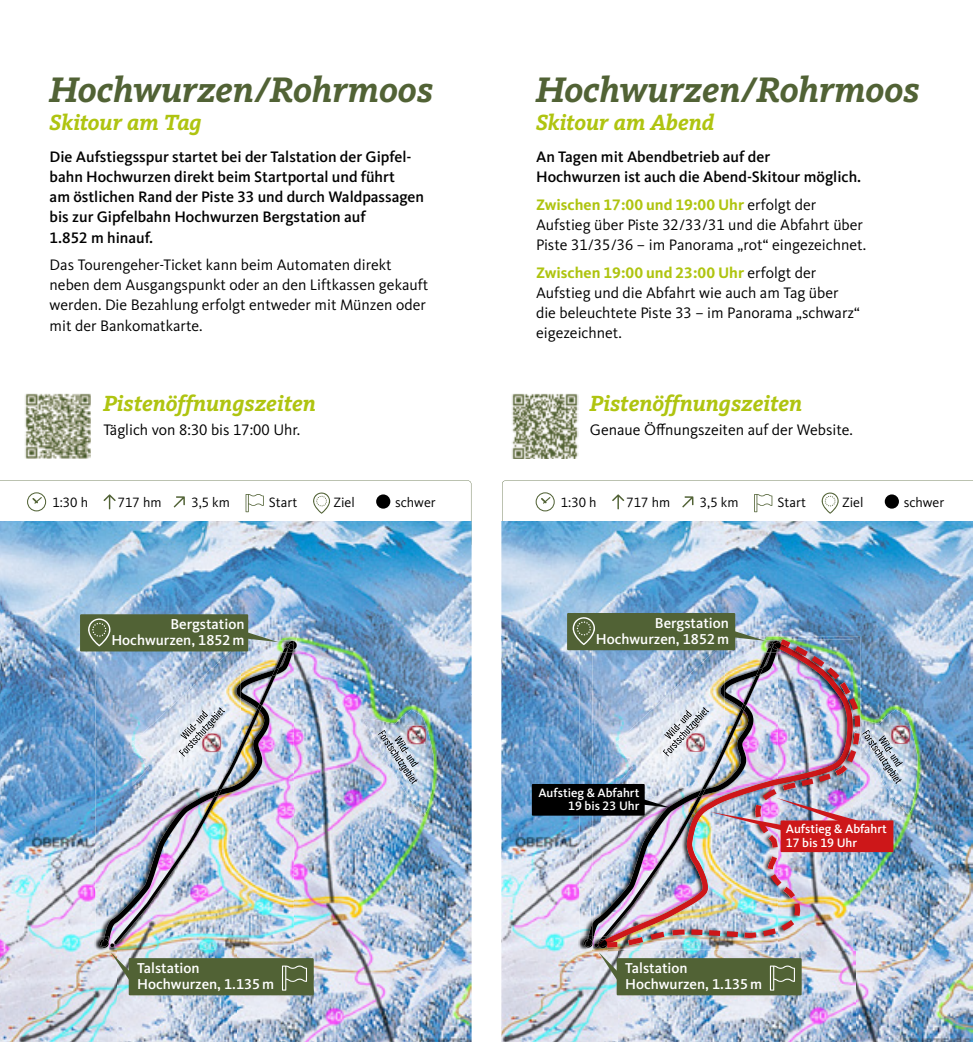
<style>
.page{position:relative;width:973px;height:1042px;background:#fff}
.page>*{position:absolute;margin:0;border:0;box-sizing:border-box;transform-origin:0 0}
.t1{font:italic 700 36.75px "Kievit Slab Offc";color:#516235}
.t2{font:italic 700 22.75px "Kievit Slab Offc";color:#afc410}
.t3{font:15.75px/20.1px "Kievit Pro";color:#000}
.t4{font:500 15.75px/20.1px "Kievit Pro";color:#000}
.t5{font:500 14.88px/15.8px "Kievit Pro";color:#fff}
.t6{font:14px "Kievit Pro";color:#000}
.t7{font:500 12.6px/13.5px "Kievit Pro";color:#fff;text-align:right}
.s1{font-weight:700;color:#afc410}
</style>
<div class="page">
<img style="left:25px;top:393px;width:65px;height:66px">
<img style="left:512px;top:393px;width:66px;height:66px">
<img style="left:0;top:547px;width:471px;height:147px">
<img style="left:0;top:694px;width:117px;height:348px">
<img style="left:236px;top:694px;width:235px;height:348px">
<img style="left:117px;top:950px;width:119px;height:92px">
<img style="left:363px;top:710px;width:70px;height:105px">
<img style="left:418px;top:744px;width:1px;height:24px">
<img style="left:376px;top:730px;width:42px;height:56px">
<img style="left:407px;top:725px;width:19px;height:19px">
<img style="left:95px;top:651px;width:150px;height:285px">
<img style="left:135px;top:653px;width:159px;height:297px">
<img style="left:105px;top:653px;width:187px;height:288px">
<img style="left:94px;top:936px;width:6px;height:15px">
<img style="left:95px;top:936px;width:5px;height:14px">
<img style="left:217px;top:653px;width:69px;height:137px">
<img style="left:114px;top:675px;width:162px;height:269px">
<img style="left:214px;top:667px;width:65px;height:130px">
<img style="left:501px;top:521px;width:471px;height:115px">
<img style="left:501px;top:636px;width:117px;height:406px">
<img style="left:855px;top:636px;width:117px;height:406px">
<img style="left:618px;top:951px;width:237px;height:91px">
<img style="left:862px;top:709px;width:55px;height:106px">
<img style="left:902px;top:744px;width:1px;height:23px">
<img style="left:860px;top:729px;width:42px;height:57px">
<img style="left:890px;top:725px;width:20px;height:19px">
<img style="left:578px;top:650px;width:14px;height:300px">
<img style="left:592px;top:650px;width:5px;height:265px">
<img style="left:592px;top:915px;width:5px;height:9px">
<svg style="left:859px;top:689px;width:3px;height:40px"></svg>
<img style="left:606px;top:639px;width:253px;height:309px">
<img style="left:701px;top:652px;width:68px;height:83px">
<img style="left:602px;top:674px;width:158px;height:262px">
<img style="left:697px;top:667px;width:66px;height:130px">
<div style="left:129px;top:958px;width:185px;height:37px;background:#516235"></div>
<svg style="left:100px;top:936px;width:35px;height:44px;background:#adaaa2"></svg>
<svg style="left:282px;top:965px;width:25px;height:25px"></svg>
<div style="left:616px;top:958px;width:185px;height:37px;background:#516235"></div>
<img style="left:579px;top:924px;width:44px;height:56px">
<svg style="left:769px;top:965px;width:25px;height:25px"></svg>
<div style="left:80px;top:614px;width:168px;height:37px;background:#516235"></div>
<svg style="left:245px;top:631px;width:52px;height:22px"></svg>
<svg style="left:88px;top:618px;width:22px;height:28px"></svg>
<svg style="left:0;top:480px;width:471px;height:67px"></svg>
<svg style="left:502px;top:480px;width:470px;height:55px"></svg>
<div style="left:567px;top:613px;width:168px;height:37px;background:#516235"></div>
<img style="left:731px;top:630px;width:111px;height:53px">
<svg style="left:572px;top:617px;width:23px;height:28px"></svg>
<div style="left:531px;top:784px;width:113px;height:31px;background:#000"></div>
<svg style="left:644px;top:798px;width:26px;height:9px"></svg>
<div style="left:780px;top:820px;width:113px;height:32px;background:#cd1719"></div>
<img style="left:710px;top:735px;width:157px;height:107px">
<h1 class="t1" style="left:50px;top:68px;width:385px">Hochwurzen/Rohrmoos</h1>
<h2 class="t2" style="left:50px;top:109px;width:154px">Skitour am Tag</h2>
<p class="t4" style="left:50px;top:147px;width:376px">Die Aufstiegsspur startet bei der Talstation der Gipfel&shy;bahn Hochwurzen direkt beim Startportal und führt<br>am östlichen Rand der Piste 33 und durch Waldpassagen bis zur Gipfelbahn Hochwurzen Bergstation auf<br>1.852 m hinauf.</p>
<p class="t3" style="left:50px;top:255px;width:380px">Das Tourengeher-Ticket kann beim Automaten direkt neben dem Ausgangspunkt oder an den Liftkassen gekauft werden. Die Bezahlung erfolgt entweder mit Münzen oder mit der Bankomatkarte.</p>
<h2 class="t2" style="left:103px;top:389px;width:214px">Pistenöffnungszeiten</h2>
<p class="t3" style="left:103px;top:420px;width:198px">Täglich von 8:30 bis 17:00 Uhr.</p>
<h1 class="t1" style="left:536px;top:68px;width:385px">Hochwurzen/Rohrmoos</h1>
<h2 class="t2" style="left:536px;top:109px;width:179px">Skitour am Abend</h2>
<p class="t4" style="left:536px;top:147px;width:326px">An Tagen mit Abendbetrieb auf der<br>Hochwurzen ist auch die Abend-Skitour möglich.</p>
<p class="t3" style="left:536px;top:194px;width:331px"><span class="s1">Zwischen 17:00 und 19:00 Uhr</span> erfolgt der<br>Aufstieg über Piste 32/33/31 und die Abfahrt über<br>Piste 31/35/36 – im Panorama „rot“ eingezeichnet.</p>
<p class="t3" style="left:536px;top:262px;width:325px"><span class="s1">Zwischen 19:00 und 23:00 Uhr</span> erfolgt der Aufstieg und die Abfahrt wie auch am Tag über die beleuchtete Piste 33 – im Panorama „schwarz“ eigezeichnet.</p>
<h2 class="t2" style="left:589px;top:389px;width:214px">Pistenöffnungszeiten</h2>
<p class="t3" style="left:589px;top:420px;width:264px">Genaue Öffnungszeiten auf der Website.</p>
<p class="t6" style="left:52px;top:493px;width:37px">1:30 h</p>
<p class="t6" style="left:118px;top:493px;width:45px">717 hm</p>
<p class="t6" style="left:191px;top:494px;width:40px">3,5 km</p>
<p class="t6" style="left:269px;top:494px;width:30px">Start</p>
<p class="t6" style="left:333px;top:494px;width:23px">Ziel</p>
<p class="t6" style="left:395px;top:494px;width:42px">schwer</p>
<p class="t6" style="left:561px;top:493px;width:37px">1:30 h</p>
<p class="t6" style="left:626px;top:493px;width:45px">717 hm</p>
<p class="t6" style="left:699px;top:494px;width:40px">3,5 km</p>
<p class="t6" style="left:777px;top:494px;width:30px">Start</p>
<p class="t6" style="left:841px;top:494px;width:23px">Ziel</p>
<p class="t6" style="left:903px;top:494px;width:42px">schwer</p>
<p class="t5" style="left:111px;top:616px;width:135px;text-align:right">Bergstation<br>Hochwurzen, 1852 m</p>
<p class="t5" style="left:596px;top:615px;width:135px;text-align:right">Bergstation<br>Hochwurzen, 1852 m</p>
<p class="t7" style="left:538px;top:786px;width:102px">Aufstieg &amp; Abfahrt<br>19 bis 23 Uhr</p>
<p class="t7" style="left:785px;top:822px;width:102px;text-align:left">Aufstieg &amp; Abfahrt<br>17 bis 19 Uhr</p>
<p class="t5" style="left:137px;top:960px;width:138px">Talstation<br>Hochwurzen, 1.135 m</p>
<p class="t5" style="left:625px;top:960px;width:138px">Talstation<br>Hochwurzen, 1.135 m</p>
</div>
